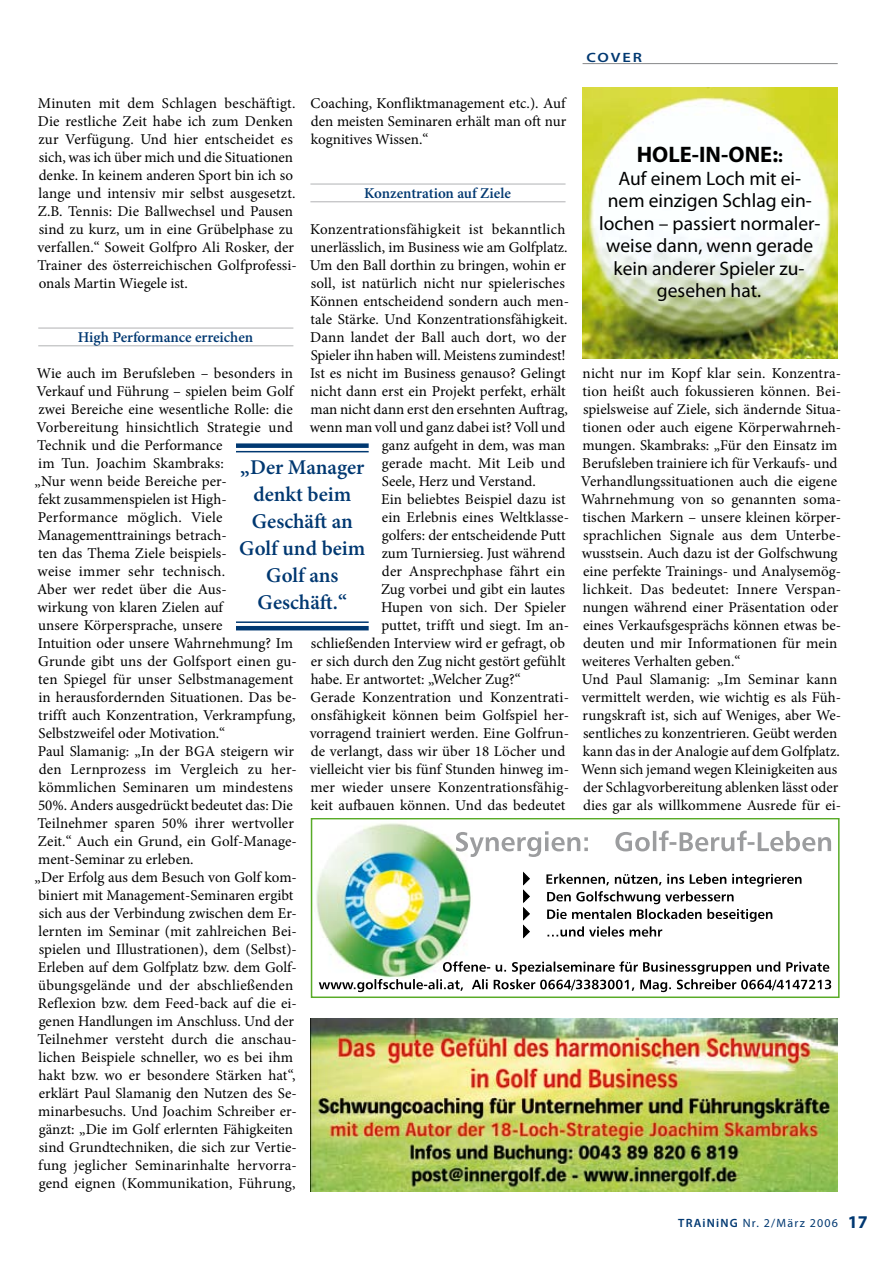
<style>
.page{position:relative;width:893px;height:1263px;background:#fff}
.page>*{position:absolute;margin:0;border:0;box-sizing:border-box;transform-origin:0 0}
.t1{font:700 22.5px "Myriad Pro";color:#000}
.t2{font:600 21px/27px "Minion Pro";color:#003871;text-align:center}
.t3{font:19.5px/22.5px "Myriad Pro";color:#000;text-align:center}
.t4{font:15px/18px "Minion Pro";letter-spacing:.005em;color:#000}
.t5{font:600 15px "Minion Pro";color:#003871}
.t6{font:600 13.5px "Myriad Pro";letter-spacing:.12em;color:#003871;scale:1.2 1}
.t7{font:12px "Myriad Pro";letter-spacing:.1em;color:#003871}
.s1{font-size:18px}
.s2{font-weight:600}
.s3{font-weight:700;font-size:18px}
</style>
<div class="page">
<hr style="left:583px;top:63px;width:255px;height:1px;background:#878889">
<hr style="left:38px;top:328px;width:255px;height:1px;background:#b1b2b4">
<hr style="left:38px;top:345px;width:255px;height:1px;background:#b1b2b4">
<hr style="left:310px;top:184px;width:256px;height:1px;background:#b1b2b4">
<hr style="left:310px;top:201px;width:256px;height:1px;background:#b1b2b4">
<img style="left:316px;top:823px;width:111px;height:97px">
<svg style="left:319px;top:831px;width:512px;height:161px"></svg>
<div style="left:311px;top:819px;width:529px;height:179px;border:2px solid #58ab27"></div>
<img style="left:310px;top:1018px;width:527px;height:174px">
<div style="left:236px;top:443px;width:133px;height:5px;background:#003871"></div>
<hr style="left:236px;top:451px;width:133px;height:1px;background:#003871">
<hr style="left:236px;top:621px;width:133px;height:2px;background:#003871">
<hr style="left:236px;top:626px;width:133px;height:4px;background:#003871">
<img style="left:583px;top:87px;width:255px;height:272px">
<p class="t6" style="left:586px;top:49px;width:45px">COVER</p>
<p class="t4" style="left:37px;top:94px;width:261px">Minuten mit dem Schlagen beschäftigt.<br>Die restliche Zeit habe ich zum Denken zur Verfügung. Und hier entscheidet es sich, was ich über mich und die Situationen denke. In keinem anderen Sport bin ich so lange und intensiv mir selbst ausgesetzt.<br>Z.B. Tennis: Die Ballwechsel und Pausen sind zu kurz, um in eine Grübelphase zu verfallen.“ Soweit Golfpro Ali Rosker, der Trainer des österreichischen Golfprofessi&shy;onals Martin Wiegele ist.</p>
<p class="t5" style="left:78px;top:328px;width:177px">High Performance erreichen</p>
<p class="t4" style="left:35px;top:364px;width:264px">Wie auch im Berufsleben – besonders in Verkauf und Führung – spielen beim Golf zwei Bereiche eine wesentliche Rolle: die Vorbereitung hinsichtlich Strategie und Technik und die Performance<br>im Tun. Joachim Skambraks:<br>„Nur wenn beide Bereiche per-<br>fekt zusammenspielen ist High-Performance möglich. Viele Managementtrainings betrach-<br>ten das Thema Ziele beispiels-<br>weise immer sehr technisch.<br>Aber wer redet über die Aus-<br>wirkung von klaren Zielen auf<br>unsere Körpersprache, unsere<br>Intuition oder unsere Wahrnehmung? Im Grunde gibt uns der Golfsport einen gu&shy;ten Spiegel für unser Selbstmanagement in herausfordernden Situationen. Das be&shy;trifft auch Konzentration, Verkrampfung, Selbstzweifel oder Motivation.“<br>Paul Slamanig: „In der BGA steigern wir den Lernprozess im Vergleich zu her&shy;kömmlichen Seminaren um mindestens 50%. Anders ausgedrückt bedeutet das: Die Teilnehmer sparen 50% ihrer wertvoller Zeit.“ Auch ein Grund, ein Golf-Manage&shy;ment-Seminar zu erleben.<br>„Der Erfolg aus dem Besuch von Golf kom&shy;biniert mit Management-Seminaren ergibt sich aus der Verbindung zwischen dem Er&shy;lernten im Seminar (mit zahlreichen Bei&shy;spielen und Illustrationen), dem (Selbst)- Erleben auf dem Golfplatz bzw. dem Golf&shy;übungsgelände und der abschließenden Reflexion bzw. dem Feed-back auf die ei&shy;genen Handlungen im Anschluss. Und der Teilnehmer versteht durch die anschau&shy;lichen Beispiele schneller, wo es bei ihm hakt bzw. wo er besondere Stärken hat“, erklärt Paul Slamanig den Nutzen des Se&shy;minarbesuchs. Und Joachim Schreiber er&shy;gänzt: „Die im Golf erlernten Fähigkeiten sind Grundtechniken, die sich zur Vertie&shy;fung jeglicher Seminarinhalte hervorra&shy;gend eignen (Kommunikation, Führung,</p>
<p class="t4" style="left:310px;top:94px;width:257px;text-align:justify">Coaching, Konfliktmanagement etc.). Auf den meisten Seminaren erhält man oft nur kognitives Wissen.“</p>
<p class="t5" style="left:364px;top:184px;width:148px">Konzentration auf Ziele</p>
<p class="t4" style="left:310px;top:220px;width:257px">Konzentrationsfähigkeit ist bekanntlich</p>
<p class="t4" style="left:310px;top:238px;width:259px">unerlässlich, im Business wie am Golfplatz.</p>
<p class="t4" style="left:310px;top:256px;width:258px">Um den Ball dorthin zu bringen, wohin er</p>
<p class="t4" style="left:311px;top:274px;width:256px">soll, ist natürlich nicht nur spielerisches</p>
<p class="t4" style="left:310px;top:292px;width:261px">Können entscheidend sondern auch men-</p>
<p class="t4" style="left:310px;top:310px;width:259px">tale Stärke. Und Konzentrationsfähigkeit.</p>
<p class="t4" style="left:310px;top:328px;width:258px">Dann landet der Ball auch dort, wo der</p>
<p class="t4" style="left:311px;top:346px;width:256px">Spieler ihn haben will. Meistens zumindest!</p>
<p class="t4" style="left:310px;top:364px;width:257px">Ist es nicht im Business genauso? Gelingt</p>
<p class="t4" style="left:311px;top:382px;width:257px">nicht dann erst ein Projekt perfekt, erhält</p>
<p class="t4" style="left:310px;top:400px;width:259px">man nicht dann erst den ersehnten Auftrag,</p>
<p class="t4" style="left:310px;top:418px;width:257px">wenn man voll und ganz dabei ist? Voll und</p>
<p class="t4" style="left:382px;top:436px;width:185px">ganz aufgeht in dem, was man</p>
<p class="t4" style="left:382px;top:454px;width:185px">gerade macht. Mit Leib und</p>
<p class="t4" style="left:382px;top:472px;width:156px">Seele, Herz und Verstand.</p>
<p class="t4" style="left:381px;top:490px;width:186px">Ein beliebtes Beispiel dazu ist</p>
<p class="t4" style="left:382px;top:508px;width:189px">ein Erlebnis eines Weltklasse-</p>
<p class="t4" style="left:382px;top:526px;width:185px">golfers: der entscheidende Putt</p>
<p class="t4" style="left:382px;top:544px;width:185px">zum Turniersieg. Just während</p>
<p class="t4" style="left:382px;top:562px;width:185px">der Ansprechphase fährt ein</p>
<p class="t4" style="left:381px;top:580px;width:185px">Zug vorbei und gibt ein lautes</p>
<p class="t4" style="left:381px;top:598px;width:187px">Hupen von sich. Der Spieler</p>
<p class="t4" style="left:381px;top:616px;width:189px">puttet, trifft und siegt. Im an-</p>
<p class="t4" style="left:311px;top:634px;width:256px">schließenden Interview wird er gefragt, ob</p>
<p class="t4" style="left:311px;top:652px;width:256px">er sich durch den Zug nicht gestört gefühlt</p>
<p class="t4" style="left:311px;top:670px;width:212px">habe. Er antwortet: „Welcher Zug?“</p>
<p class="t4" style="left:310px;top:688px;width:260px">Gerade Konzentration und Konzentrati-</p>
<p class="t4" style="left:311px;top:706px;width:260px">onsfähigkeit können beim Golfspiel her-</p>
<p class="t4" style="left:310px;top:724px;width:261px">vorragend trainiert werden. Eine Golfrun-</p>
<p class="t4" style="left:311px;top:742px;width:256px">de verlangt, dass wir über 18 Löcher und</p>
<p class="t4" style="left:310px;top:760px;width:261px">vielleicht vier bis fünf Stunden hinweg im-</p>
<p class="t4" style="left:310px;top:778px;width:260px">mer wieder unsere Konzentrationsfähig-</p>
<p class="t4" style="left:311px;top:796px;width:256px">keit aufbauen können. Und das bedeutet</p>
<h2 class="t2" style="left:239px;top:454px;width:128px">„Der Manager denkt beim<br>Geschäft an<br>Golf und beim<br>Golf ans<br>Geschäft.“</h2>
<h1 class="t1" style="left:637px;top:140px;width:148px">HOLE-IN-ONE:<span class="s1">:</span></h1>
<h3 class="t3" style="left:599px;top:167px;width:223px">Auf einem Loch mit ei&shy;nem einzigen Schlag ein&shy;lochen – passiert normaler&shy;weise dann, wenn gerade kein anderer Spieler zu&shy;gesehen hat.</h3>
<p class="t4" style="left:581px;top:364px;width:262px">nicht nur im Kopf klar sein. Konzentra&shy;tion heißt auch fokussieren können. Bei&shy;spielsweise auf Ziele, sich ändernde Situa&shy;tionen oder auch eigene Körperwahrneh&shy;mungen. Skambraks: „Für den Einsatz im Berufsleben trainiere ich für Verkaufs- und Verhandlungssituationen auch die eigene Wahrnehmung von so genannten soma&shy;tischen Markern – unsere kleinen körper&shy;sprachlichen Signale aus dem Unterbe&shy;wusstsein. Auch dazu ist der Golfschwung eine perfekte Trainings- und Analysemög&shy;lichkeit. Das bedeutet: Innere Verspan&shy;nungen während einer Präsentation oder eines Verkaufsgesprächs können etwas be&shy;deuten und mir Informationen für mein weiteres Verhalten geben.“<br>Und Paul Slamanig: „Im Seminar kann vermittelt werden, wie wichtig es als Füh&shy;rungskraft ist, sich auf Weniges, aber We&shy;sentliches zu konzentrieren. Geübt werden kann das in der Analogie auf dem Golfplatz.<br>Wenn sich jemand wegen Kleinigkeiten aus der Schlagvorbereitung ablenken lässt oder dies gar als willkommene Ausrede für ei-</p>
<p class="t7" style="left:678px;top:1216px;width:191px"><span class="s2">TRAINING</span> Nr. 2/März 2006 <span class="s3">17</span></p>
</div>
